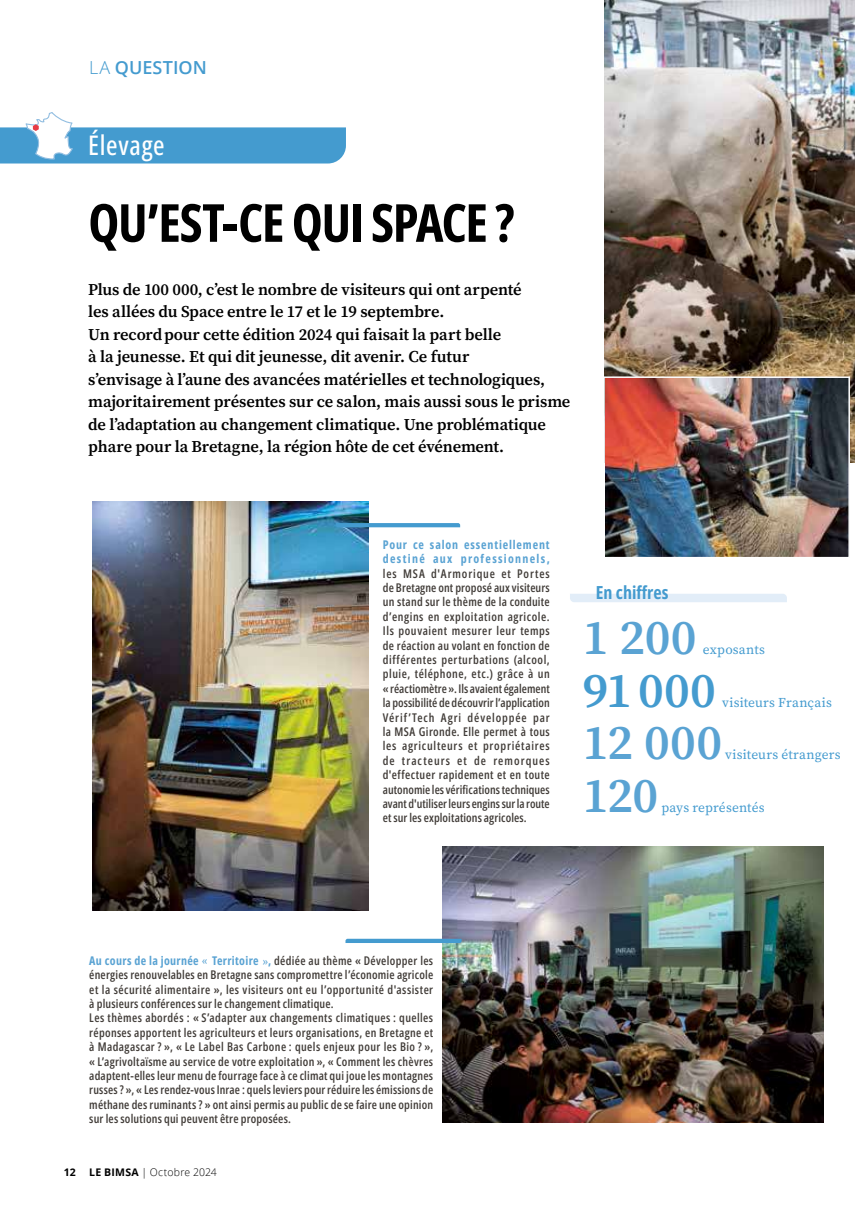
<style>
.page{position:relative;width:855px;height:1212px;background:#fff}
.page>*{position:absolute;margin:0;border:0;box-sizing:border-box;transform-origin:0 0}
.t1{font:700 52.5px "Open Sans Condensed";letter-spacing:-.025em;color:#000}
.t2{font:600 49.5px "Source Serif 4";letter-spacing:-.01em;color:#5aa3d3}
.t3{font:600 49.5px "Source Serif 4";letter-spacing:.005em;color:#449bcf}
.t4{font:500 27px "Open Sans Condensed";letter-spacing:.025em;color:#fff}
.t5{font:700 18px "Open Sans Condensed";color:#449bcf}
.t6{font:600 18px "Open Sans";color:#449bcf}
.t7{font:600 16.5px/22.5px "Source Serif 4";letter-spacing:-.01em;color:#000}
.t8{font:13.5px "Source Serif 4";letter-spacing:.015em;color:#449bcf}
.t9{font:600 12px/14.4px "Open Sans Condensed";letter-spacing:.02em;color:#413c38;text-align:justify}
.t10{font:700 12px/14.4px "Open Sans Condensed";letter-spacing:.075em;color:#5aa3d3}
.t11{font:300 10.5px "Open Sans";letter-spacing:.01em;color:#000}
.t12{font:700 10.5px "Open Sans";color:#000}
.s1{font-weight:300}
.s2{font-weight:700;color:#5aa3d3}
.s3{font-family:"Cronos Pro";font-weight:400;color:#5aa3d3}
.s4{font-weight:700}
</style>
<div class="page">
<div style="left:570px;top:594px;width:217px;height:8px;background:#e2edf8"></div>
<svg style="left:0;top:112px;width:346px;height:51px"></svg>
<img style="left:604px;top:0;width:251px;height:462px">
<img style="left:92px;top:502px;width:276px;height:408px">
<svg style="left:336px;top:523px;width:124px;height:4px"></svg>
<img style="left:442px;top:846px;width:381px;height:277px">
<svg style="left:345px;top:939px;width:116px;height:4px"></svg>
<img style="left:606px;top:379px;width:241px;height:176px">
<div style="left:603px;top:376px;width:247px;height:182px;border:2px solid #fff"></div>
<h3 class="t6" style="left:89px;top:55px;width:119px"><span class="s1">LA</span> QUESTION</h3>
<h3 class="t4" style="left:88px;top:127px;width:78px">Élevage</h3>
<h1 class="t1" style="left:88px;top:185px;width:428px">QU’EST-CE QUI SPACE ?</h1>
<p class="t7" style="left:88px;top:277px;width:484px">Plus de 100 000, c’est le nombre de visiteurs qui ont arpenté<br>les allées du Space entre le 17 et le 19 septembre.<br>Un record pour cette édition 2024 qui faisait la part belle<br>à la jeunesse. Et qui dit jeunesse, dit avenir. Ce futur<br>s’envisage à l’aune des avancées matérielles et technologiques, majoritairement présentes sur ce salon, mais aussi sous le prisme de l’adaptation au changement climatique. Une problématique phare pour la Bretagne, la région hôte de cet événement.</p>
<p class="t10" style="left:383px;top:537px;width:168px">Pour ce salon essentiellement destiné aux professionnels,</p>
<p class="t9" style="left:383px;top:566px;width:168px">les MSA d'Armorique et Portes de Bretagne ont proposé aux visiteurs un stand sur le thème de la conduite d’engins en exploitation agricole.<br>Ils pouvaient mesurer leur temps de réaction au volant en fonction de différentes perturbations (alcool, pluie, téléphone, etc.) grâce à un « réactiomètre ». Ils avaient également la possibilité de découvrir l’application Vérif’Tech Agri développée par la MSA Gironde. Elle permet à tous les agriculteurs et propriétaires de tracteurs et de remorques d'effectuer rapidement et en toute autonomie les vérificationstechniques avant d'utiliserleurs enginssurla route et sur les exploitations agricoles.</p>
<h3 class="t5" style="left:596px;top:579px;width:74px">En chiffres</h3>
<h2 class="t2" style="left:583px;top:604px;width:115px">1 200</h2>
<p class="t8" style="left:702px;top:641px;width:64px">exposants</p>
<h2 class="t3" style="left:583px;top:657px;width:135px">91000</h2>
<p class="t8" style="left:722px;top:693px;width:111px">visiteurs Français</p>
<h2 class="t2" style="left:583px;top:709px;width:141px">12 000</h2>
<p class="t8" style="left:725px;top:746px;width:117px">visiteurs étrangers</p>
<h2 class="t2" style="left:583px;top:762px;width:77px">120</h2>
<p class="t8" style="left:661px;top:798px;width:105px">pays représentés</p>
<p class="t9" style="left:89px;top:953px;width:345px;text-align:left"><span class="s2">Au cours de la journée</span> <span class="s3">«</span> <span class="s2">Territoire</span> <span class="s3">»</span><span class="s2">,</span> dédiée au thème « Développer les énergies renouvelables en Bretagne sans compromettre l’économie agricole et la sécurité alimentaire », les visiteurs ont eu l’opportunité d'assister à plusieurs conférences sur le changement climatique.<br>Les thèmes abordés : « S’adapter aux changements climatiques : quelles réponses apportent les agriculteurs et leurs organisations, en Bretagne et à Madagascar ? », « Le Label Bas Carbone : quels enjeux pour les Bio ? », « L’agrivoltaïsme au service de votre exploitation », « Comment les chèvres adaptent-elles leur menu de fourrage face à ce climat qui joue les montagnes russes ? », « Lesrendez-vousInrae : quelsleviers pourréduire les émissions de méthane des ruminants ? » ont ainsi permis au public de se faire une opinion sur les solutions qui peuvent être proposées.</p>
<p class="t12" style="left:64px;top:1165px;width:13px">12</p>
<p class="t11" style="left:89px;top:1165px;width:129px"><span class="s4">LE BIMSA</span> | Octobre 2024</p>
</div>
